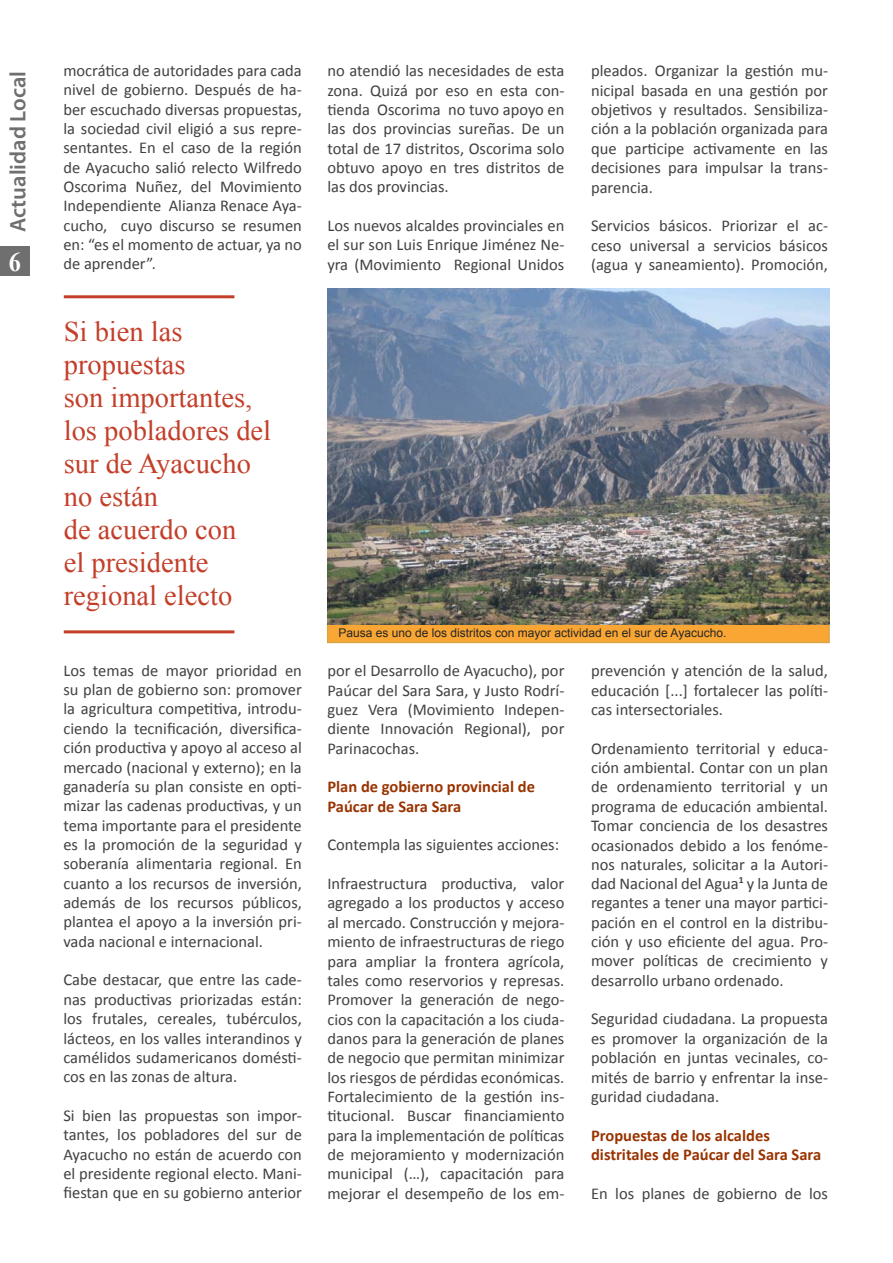
<style>
.page{position:relative;width:893px;height:1263px;background:#fff}
.page>*{position:absolute;margin:0;border:0;box-sizing:border-box;transform-origin:0 0}
.t1{font:28.5px/33px "Times New Roman";color:#c33f2a}
.t2{font:700 27px "Times New Roman";color:#fff;scale:.9 1}
.t3{font:600 22.5px "Myriad Pro";color:#6f6f70}
.t4{font:16.5px/19.4px "Calibri";color:#414042;text-align:justify}
.t5{font:700 16.5px/19.4px "Calibri";color:#930}
.t6{font:12px "Arial";color:#262626}
</style>
<div class="page">
<div style="left:0;top:247px;width:30px;height:29px;background:#6f6f70"></div>
<div style="left:328px;top:623px;width:501px;height:19px;background:#faa634"></div>
<div style="left:327px;top:622px;width:503px;height:21px;border:2px solid #d8a647"></div>
<img style="left:327px;top:288px;width:503px;height:336px">
<hr style="left:64px;top:295px;width:170px;height:3px;background:#c33f2a">
<hr style="left:64px;top:630px;width:170px;height:3px;background:#c33f2a">
<h3 class="t3" style="left:4px;top:232px;width:163px;rotate:-90deg">Actualidad Local</h3>
<p class="t4" style="left:63px;top:61px;width:240px">mocrática de autoridades para cada nivel de gobierno. Después de ha&shy;ber escuchado diversas propuestas, la sociedad civil eligió a sus repre&shy;sentantes. En el caso de la región de Ayacucho salió relecto Wilfredo Oscorima Nuñez, del Movimiento Independiente Alianza Renace Aya&shy;cucho, cuyo discurso se resumen en: “es el momento de actuar, ya no de aprender”.</p>
<h2 class="t2" style="left:9px;top:244px;width:15px">6</h2>
<h1 class="t1" style="left:64px;top:314px;width:209px">Si bien las propuestas<br>son importantes, los pobladores del sur de Ayacucho no están<br>de acuerdo con<br>el presidente regional electo</h1>
<p class="t4" style="left:63px;top:661px;width:240px">Los temas de mayor prioridad en su plan de gobierno son: promover la agricultura competitiva, introdu&shy;ciendo la tecnificación, diversifica&shy;ción productiva y apoyo al acceso al mercado (nacional y externo); en la ganadería su plan consiste en opti&shy;mizar las cadenas productivas, y un tema importante para el presidente es la promoción de la seguridad y soberanía alimentaria regional. En cuanto a los recursos de inversión, además de los recursos públicos, plantea el apoyo a la inversión pri&shy;vada nacional e internacional.</p>
<p class="t4" style="left:63px;top:970px;width:240px">Cabe destacar, que entre las cade&shy;nas productivas priorizadas están: los frutales, cereales, tubérculos, lácteos, en los valles interandinos y camélidos sudamericanos domésti&shy;cos en las zonas de altura.</p>
<p class="t4" style="left:63px;top:1106px;width:240px">Si bien las propuestas son impor&shy;tantes, los pobladores del sur de Ayacucho no están de acuerdo con el presidente regional electo. Mani&shy;fiestan que en su gobierno anterior</p>
<p class="t4" style="left:327px;top:61px;width:239px">no atendió las necesidades de esta zona. Quizá por eso en esta con&shy;tienda Oscorima no tuvo apoyo en las dos provincias sureñas. De un total de 17 distritos, Oscorima solo obtuvo apoyo en tres distritos de las dos provincias.</p>
<p class="t4" style="left:327px;top:216px;width:238px">Los nuevos alcaldes provinciales en el sur son Luis Enrique Jiménez Ne&shy;yra (Movimiento Regional Unidos</p>
<p class="t4" style="left:591px;top:61px;width:238px">pleados. Organizar la gestión mu&shy;nicipal basada en una gestión por objetivos y resultados. Sensibiliza&shy;ción a la población organizada para que participe activamente en las decisiones para impulsar la trans&shy;parencia.</p>
<p class="t4" style="left:591px;top:216px;width:239px">Servicios básicos. Priorizar el ac&shy;ceso universal a servicios básicos (agua y saneamiento). Promoción,</p>
<p class="t6" style="left:338px;top:625px;width:389px">Pausa es uno de los distritos con mayor actividad en el sur de Ayacucho.</p>
<p class="t4" style="left:327px;top:661px;width:238px">por el Desarrollo de Ayacucho), por Paúcar del Sara Sara, y Justo Rodrí&shy;guez Vera (Movimiento Indepen&shy;diente Innovación Regional), por Parinacochas.</p>
<p class="t5" style="left:327px;top:777px;width:209px">Plan de gobierno provincial de<br>Paúcar de Sara Sara</p>
<p class="t4" style="left:327px;top:835px;width:233px">Contempla las siguientes acciones:</p>
<p class="t4" style="left:327px;top:874px;width:239px">Infraestructura productiva, valor agregado a los productos y acceso al mercado. Construcción y mejora&shy;miento de infraestructuras de riego para ampliar la frontera agrícola, tales como reservorios y represas.<br>Promover la generación de nego&shy;cios con la capacitación a los ciuda&shy;danos para la generación de planes de negocio que permitan minimizar los riesgos de pérdidas económicas.<br>Fortalecimiento de la gestión ins&shy;titucional. Buscar financiamiento para la implementación de políticas de mejoramiento y modernización municipal (…), capacitación para mejorar el desempeño de los em-</p>
<p class="t4" style="left:591px;top:661px;width:238px">prevención y atención de la salud, educación [...] fortalecer las políti&shy;cas intersectoriales.</p>
<p class="t4" style="left:591px;top:739px;width:239px">Ordenamiento territorial y educa&shy;ción ambiental. Contar con un plan de ordenamiento territorial y un programa de educación ambiental.<br>Tomar conciencia de los desastres ocasionados debido a los fenóme&shy;nos naturales, solicitar a la Autori&shy;dad Nacional del Agua<sup>1</sup> y la Junta de regantes a tener una mayor partici&shy;pación en el control en la distribu&shy;ción y uso eficiente del agua. Pro&shy;mover políticas de crecimiento y desarrollo urbano ordenado.</p>
<p class="t4" style="left:591px;top:1009px;width:239px">Seguridad ciudadana. La propuesta es promover la organización de la población en juntas vecinales, co&shy;mités de barrio y enfrentar la inse&shy;guridad ciudadana.</p>
<p class="t5" style="left:591px;top:1125px;width:232px">Propuestas de los alcaldes distritales de Paúcar del Sara Sara</p>
<p class="t4" style="left:591px;top:1183px;width:238px">En los planes de gobierno de los</p>
</div>
